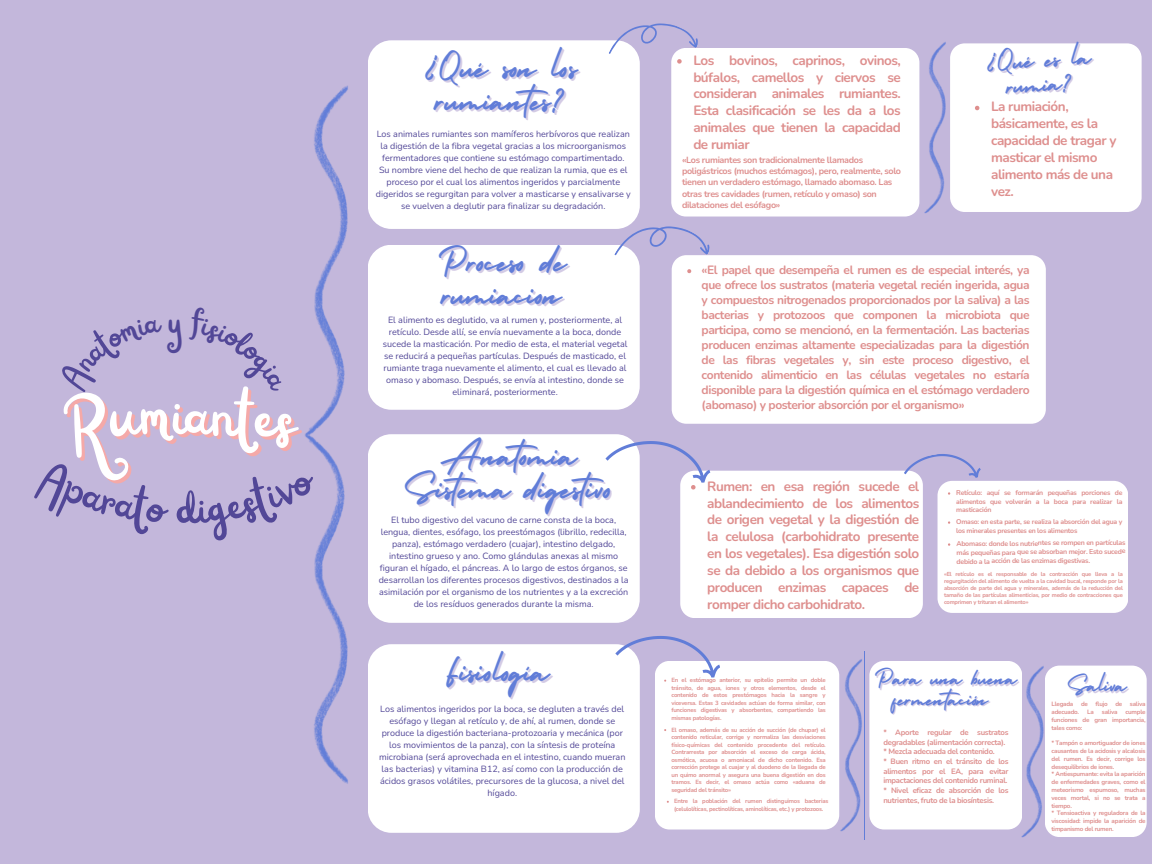
<style>
.page{position:relative;width:1152px;height:864px;background:#c3b7db}
.page>*{position:absolute;margin:0;border:0;box-sizing:border-box;transform-origin:0 0}
.t1{font:70.35px "Railey";color:#fff}
.t2{font:42px "Holiday";color:#617dd8}
.t3{font:37.8px "Railey";color:#524797}
.t4{font:31.5px/24.8px "Holiday";color:#617dd8;text-align:center}
.t5{font:27px/20.2px "Holiday";color:#617dd8;text-align:center}
.t6{font:700 13.5px/16.8px "Nunito";letter-spacing:-.035em;color:#de8f8e;text-align:justify}
.t7{font:700 12px/15px "Nunito";letter-spacing:-.035em;color:#de8f8e;text-align:justify}
.t8{font:9px/12px "Nunito";color:#524797;text-align:center}
.t9{font:700 9px/11.2px "Nunito";letter-spacing:-.035em;color:#de8f8e}
.t10{font:700 7.8px/9.8px "Nunito";letter-spacing:-.035em;color:#de8f8e}
.t11{font:700 7.05px/8.7px "Nunito";color:#de8f8e;text-align:justify}
.t12{font:700 6.9px/8.6px "Nunito";letter-spacing:-.035em;color:#de8f8e}
.t13{font:700 6.3px/7.8px "Nunito";letter-spacing:-.035em;color:#de8f8e}
.t14{font:700 6px/7.5px "Nunito";letter-spacing:-.035em;color:#de8f8e;text-align:justify}
.t15{font:700 5.85px/7.2px "Nunito";letter-spacing:-.035em;color:#de8f8e;text-align:justify}
</style>
<div class="page">
<div style="left:368px;top:40px;width:272px;height:189px;background:#fff;border-radius:24px"></div>
<div style="left:671px;top:48px;width:248px;height:169px;background:#fff"></div>
<div style="left:368px;top:434px;width:271px;height:189px;background:#fff;border-radius:24px"></div>
<div style="left:368px;top:644px;width:272px;height:189px;background:#fff;border-radius:24px"></div>
<svg style="left:608px;top:23px;width:93px;height:63px"></svg>
<svg style="left:314px;top:85px;width:34px;height:333px"></svg>
<div style="left:368px;top:245px;width:272px;height:165px;background:#fff;border-radius:24px"></div>
<div style="left:672px;top:255px;width:374px;height:169px;background:#fff"></div>
<svg style="left:614px;top:205px;width:99px;height:89px"></svg>
<svg style="left:314px;top:418px;width:34px;height:366px"></svg>
<div style="left:950px;top:43px;width:192px;height:169px;background:#fff"></div>
<svg style="left:924px;top:42px;width:22px;height:172px"></svg>
<svg style="left:605px;top:441px;width:523px;height:177px"></svg>
<svg style="left:615px;top:636px;width:224px;height:194px"></svg>
<div style="left:869px;top:661px;width:152px;height:168px;background:#fff"></div>
<svg style="left:840px;top:659px;width:22px;height:173px"></svg>
<svg style="left:1021px;top:666px;width:23px;height:172px"></svg>
<div style="left:1045px;top:666px;width:102px;height:171px;background:#fff"></div>
<svg style="left:305px;top:305px;width:14px;height:237px"></svg>
<p class="t3" style="left:167px;top:302px;width:16px">y</p>
<p class="t1" style="left:169px;top:379px;width:16px">i</p>
<p class="t2" style="left:424px;top:35px;width:155px">¿Qué son los</p>
<h3 class="t2" style="left:436px;top:68px;width:131px">rumiantes?</h3>
<p class="t8" style="left:376px;top:128px;width:257px">Los animales rumiantes son mamíferos herbívoros que realizan la digestión de la fibra vegetal gracias a los microorganismos fermentadores que contiene su estómago compartimentado.<br>Su nombre viene del hecho de que realizan la rumia, que es el proceso por el cual los alimentos ingeridos y parcialmente digeridos se regurgitan para volver a masticarse y ensalivarse y se vuelven a deglutir para finalizar su degradación.</p>
<p class="t2" style="left:438px;top:229px;width:130px">Proceso de</p>
<p class="t2" style="left:443px;top:262px;width:121px">rumiacion</p>
<h3 class="t8" style="left:383px;top:314px;width:246px">El alimento es deglutido, va al rumen y, posteriormente, al retículo. Desde allí, se envía nuevamente a la boca, donde sucede la masticación. Por medio de esta, el material vegetal se reducirá a pequeñas partículas. Después de masticado, el rumiante traga nuevamente el alimento, el cual es llevado al omaso y abomaso. Después, se envía al intestino, donde se eliminará, posteriormente.</h3>
<p class="t2" style="left:439px;top:423px;width:139px">Anatomia</p>
<h2 class="t2" style="left:404px;top:456px;width:212px">Sistema digestivo</h2>
<p class="t8" style="left:379px;top:514px;width:251px">El tubo digestivo del vacuno de carne consta de la boca, lengua, dientes, esófago, los preestómagos (librillo, redecilla, panza), estómago verdadero (cuajar), intestino delgado, intestino grueso y ano. Como glándulas anexas al mismo figuran el hígado, el páncreas. A lo largo de estos órganos, se desarrollan los diferentes procesos digestivos, destinados a la asimilación por el organismo de los nutrientes y a la excreción de los resíduos generados durante la misma.</p>
<h4 class="t2" style="left:445px;top:639px;width:106px">Fisiología</h4>
<p class="t8" style="left:379px;top:703px;width:248px">Los alimentos ingeridos por la boca, se degluten a través del esófago y llegan al retículo y, de ahí, al rumen, donde se produce la digestión bacteriana-protozoaria y mecánica (por los movimientos de la panza), con la síntesis de proteína microbiana (será aprovechada en el intestino, cuando mueran las bacterias) y vitamina B12, así como con la producción de ácidos grasos volátiles, precursores de la glucosa, a nivel del hígado.</p>
<h1 class="t6" style="left:693px;top:52px;width:209px">Los bovinos, caprinos, ovinos, búfalos, camellos y ciervos se consideran animales rumiantes.<br>Esta clasificación se les da a los animales que tienen la capacidad de rumiar</h1>
<p class="t9" style="left:682px;top:154px;width:221px">«Los rumiantes son tradicionalmente llamados poligástricos (muchos estómagos), pero, realmente, solo tienen un verdadero estómago, llamado abomaso. Las otras tres cavidades (rumen, retículo y omaso) son dilataciones del esófago»</p>
<p class="t4" style="left:985px;top:47px;width:107px;rotate:-3deg">¿Qué es la rumia?</p>
<p class="t6" style="left:991px;top:99px;width:127px;text-align:left">La rumiación, básicamente, es la capacidad de tragar y masticar el mismo alimento más de una vez.</p>
<p class="t7" style="left:702px;top:263px;width:329px">«El papel que desempeña el rumen es de especial interés, ya que ofrece los sustratos (materia vegetal recién ingerida, agua y compuestos nitrogenados proporcionados por la saliva) a las bacterias y protozoos que componen la microbiota que participa, como se mencionó, en la fermentación. Las bacterias producen enzimas altamente especializadas para la digestión de las fibras vegetales y, sin este proceso digestivo, el contenido alimenticio en las células vegetales no estaría disponible para la digestión química en el estómago verdadero (abomaso) y posterior absorción por el organismo»</p>
<p class="t6" style="left:707px;top:478px;width:214px">Rumen: en esa región sucede el ablandecimiento de los alimentos de origen vegetal y la digestión de la celulosa (carbohidrato presente en los vegetales). Esa digestión solo se da debido a los organismos que producen enzimas capaces de romper dicho carbohidrato.</p>
<p class="t12" style="left:956px;top:489px;width:168px;text-align:justify">Retículo: aquí se formarán pequeñas porciones de alimentos que volverán a la boca para realizar la masticación</p>
<p class="t12" style="left:956px;top:518px;width:168px">Omaso: en esta parte, se realiza la absorción del agua y los minerales presentes en los alimentos</p>
<p class="t11" style="left:956px;top:540px;width:171px;rotate:-1deg">Abomaso: donde los nutrientes se rompen en partículas más pequeñas para que se absorban mejor. Esto sucede debido a la acción de las enzimas digestivas.</p>
<p class="t15" style="left:944px;top:570px;width:180px">«El retículo es el responsable de la contracción que lleva a la regurgitación del alimento de vuelta a la cavidad bucal, responde por la absorción de parte del agua y minerales, además de la reducción del tamaño de las partículas alimenticias, por medio de contracciones que comprimen y trituran el alimento»</p>
<h3 class="t14" style="left:671px;top:676px;width:156px">En el estómago anterior, su epitelio permite un doble tránsito, de agua, iones y otros elementos, desde el contenido de estos prestómagos hacia la sangre y viceversa. Estas 3 cavidades actúan de forma similar, con funciones digestivas y absorbentes, compartiendo las mismas patologías.</h3>
<p class="t14" style="left:671px;top:726px;width:156px">El omaso, además de su acción de succión (de chupar) el contenido reticular, corrige y normaliza las desviaciones físico-químicas del contenido procedente del retículo.<br>Contrarresta por absorción el exceso de carga ácida, osmótica, acuosa o amoniacal de dicho contenido. Esa corrección protege al cuajar y al duodeno de la llegada de un quimo anormal y asegura una buena digestión en dos tramos. Es decir, el omaso actúa como «aduana de seguridad del tránsito»</p>
<p class="t14" style="left:674px;top:798px;width:156px">Entre la población del rumen distinguimos bacterias (celulolíticas, pectinolíticas, aminolíticas, etc.) y protozoos.</p>
<h3 class="t5" style="left:874px;top:665px;width:144px">Para una buena fermentación</h3>
<p class="t10" style="left:883px;top:728px;width:127px">* Aporte regular de sustratos degradables (alimentación correcta). * Mezcla adecuada del contenido.<br>* Buen ritmo en el tránsito de los alimentos por el EA, para evitar impactaciones del contenido ruminal. * Nivel eficaz de absorción de los nutrientes, fruto de la biosíntesis.</p>
<h3 class="t5" style="left:1067px;top:673px;width:61px">Saliva</h3>
<p class="t13" style="left:1051px;top:700px;width:96px">Llegada de flujo de saliva adecuado.</p>
<p class="t13" style="left:1087px;top:708px;width:8px">La</p>
<p class="t13" style="left:1102px;top:708px;width:17px">saliva</p>
<p class="t13" style="left:1051px;top:708px;width:96px;text-align:justify;text-indent:74px">cumple funciones de gran importancia, tales como:</p>
<p class="t13" style="left:1051px;top:739px;width:96px">* Tampón o amortiguador de iones causantes de la acidosis y alcalosis del rumen. Es decir, corrige los desequilibrios de iones.<br>* Antiespumante: evita la aparición de enfermedades graves, como el meteorismo espumoso, muchas veces mortal, si no se trata a tiempo.<br>* Tensioactiva y reguladora de la viscosidad: impide la aparición de timpanismo del rumen.</p>
</div>
